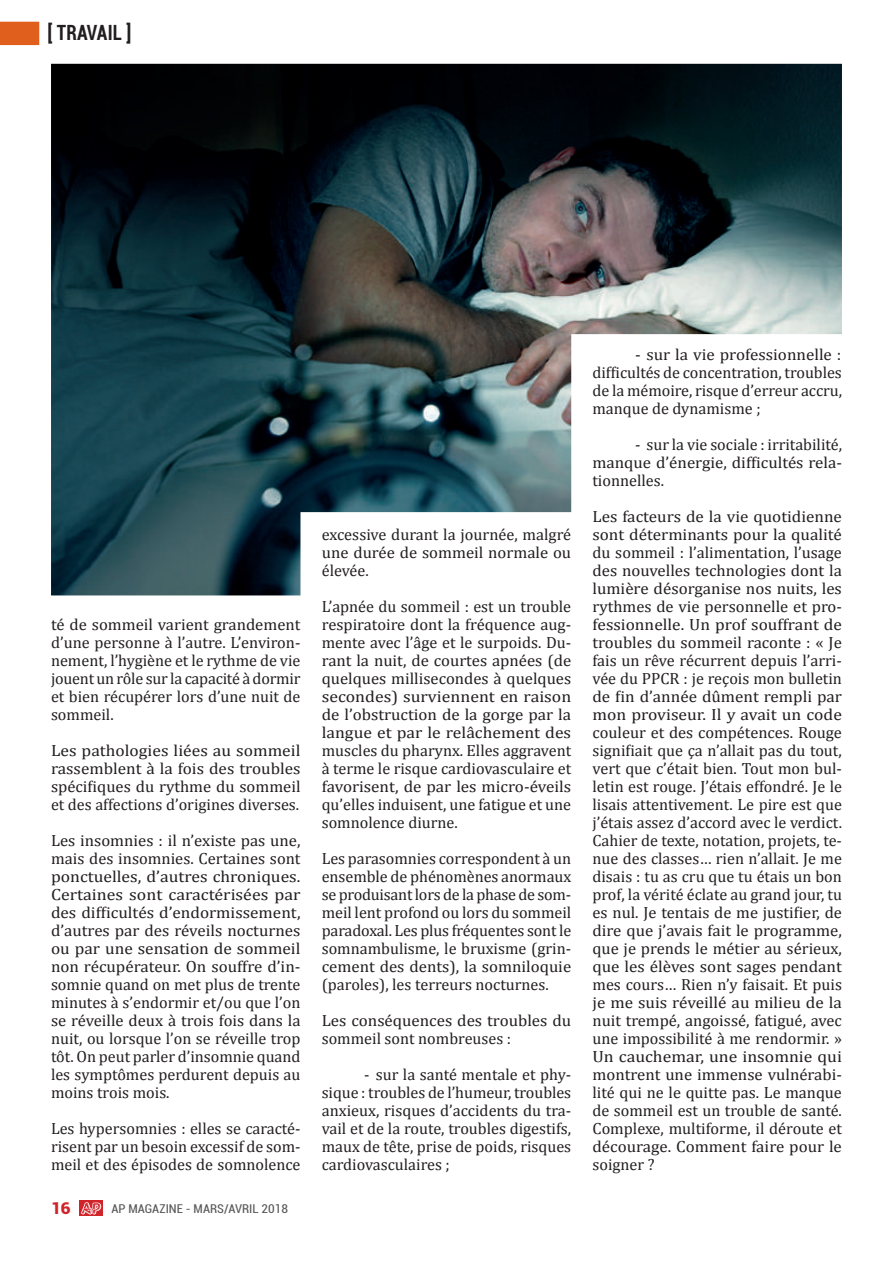
<style>
.page{position:relative;width:893px;height:1263px;background:#fff}
.page>*{position:absolute;margin:0;border:0;box-sizing:border-box;transform-origin:0 0}
.t1{font:700 condensed 21px "Roboto";letter-spacing:.01em;color:#231f20;scale:.9 1}
.t2{font:16.2px/18px "Cambria";color:#231f20;text-align:justify}
.t3{font:16.2px/18px "Cambria";color:#231f20;text-align:justify;scale:1.06 1}
.t4{font:16.2px/18px "Cambria";color:#231f20;scale:1.05 1}
.t5{font:16.2px/18px "Cambria";color:#231f20;text-align:justify;scale:1.08 1}
.t6{font:900 16.2px "Roboto";color:#d1232a;scale:1.06 1}
.t7{font:condensed 12.15px "Roboto";color:#57585a;scale:1.06 1}
</style>
<div class="page">
<svg style="left:80px;top:1201px;width:23px;height:15px"></svg>
<svg style="left:81px;top:1202px;width:20px;height:12px"></svg>
<svg style="left:0;top:21px;width:135px;height:43px"></svg>
<img style="left:51px;top:64px;width:791px;height:531px">
<p class="t1" style="left:47px;top:18px;width:95px">[ TRAVAIL ]</p>
<p class="t2" style="left:51px;top:615px;width:251px">té de sommeil varient grandement d’une personne à l’autre. L’environ&shy;nement, l’hygiène et le rythme de vie jouent un rôle sur la capacité à dormir et bien récupérer lors d’une nuit de sommeil.</p>
<p class="t5" style="left:51px;top:741px;width:233px">Les pathologies liées au sommeil rassemblent à la fois des troubles spécifiques du rythme du sommeil et des affections d’origines diverses.</p>
<p class="t2" style="left:51px;top:831px;width:251px">Les insomnies : il n’existe pas une, mais des insomnies. Certaines sont ponctuelles, d’autres chroniques.<br>Certaines sont caractérisées par des difficultés d’endormissement, d’autres par des réveils nocturnes ou par une sensation de sommeil non récupérateur. On souffre d’in&shy;somnie quand on met plus de trente minutes à s’endormir et/ou que l’on se réveille deux à trois fois dans la nuit, ou lorsque l’on se réveille trop tôt. On peut parler d’insomnie quand les symptômes perdurent depuis au moins trois mois.</p>
<p class="t2" style="left:51px;top:1119px;width:251px">Les hypersomnies : elles se caracté&shy;risent par un besoin excessif de som&shy;meil et des épisodes de somnolence</p>
<p class="t6" style="left:51px;top:1197px;width:20px">16</p>
<p class="t7" style="left:111px;top:1201px;width:168px">AP MAGAZINE - MARS/AVRIL 2018</p>
<p class="t2" style="left:322px;top:525px;width:251px">excessive durant la journée, malgré une durée de sommeil normale ou élevée.</p>
<p class="t2" style="left:322px;top:597px;width:251px">L’apnée du sommeil : est un trouble respiratoire dont la fréquence aug&shy;mente avec l’âge et le surpoids. Du&shy;rant la nuit, de courtes apnées (de quelques millisecondes à quelques secondes) surviennent en raison de l’obstruction de la gorge par la langue et par le relâchement des muscles du pharynx. Elles aggravent à terme le risque cardiovasculaire et favorisent, de par les micro-éveils qu’elles induisent, une fatigue et une somnolence diurne.</p>
<p class="t2" style="left:322px;top:849px;width:251px">Les parasomnies correspondent à un ensemble de phénomènes anormaux se produisant lors de la phase de som&shy;meil lent profond ou lors du sommeil paradoxal. Les plus fréquentes sont le somnambulisme, le bruxisme (grin&shy;cement des dents), la somniloquie (paroles), les terreurs nocturnes.</p>
<p class="t4" style="left:322px;top:1011px;width:239px">Les conséquences des troubles du sommeil sont nombreuses :</p>
<p class="t2" style="left:322px;top:1065px;width:251px;text-indent:43px">- sur la santé mentale et phy&shy;sique : troubles de l’humeur, troubles anxieux, risques d’accidents du tra&shy;vail et de la route, troubles digestifs, maux de tête, prise de poids, risques cardiovasculaires ;</p>
<p class="t4" style="left:592px;top:345px;width:239px;text-align:justify;text-indent:43px">- sur la vie professionnelle : difficultés de concentration, troubles de la mémoire, risque d’erreur accru, manque de dynamisme ;</p>
<p class="t2" style="left:592px;top:435px;width:251px;text-indent:43px">- sur la vie sociale : irritabilité, manque d’énergie, difficultés rela&shy;tionnelles.</p>
<p class="t3" style="left:592px;top:507px;width:237px">Les facteurs de la vie quotidienne sont déterminants pour la qualité du sommeil : l’alimentation, l’usage des nouvelles technologies dont la lumière désorganise nos nuits, les rythmes de vie personnelle et pro&shy;fessionnelle. Un prof souffrant de troubles du sommeil raconte : « Je fais un rêve récurrent depuis l’arri&shy;vée du PPCR : je reçois mon bulletin de fin d’année dûment rempli par mon proviseur. Il y avait un code couleur et des compétences. Rouge signifiait que ça n’allait pas du tout, vert que c’était bien. Tout mon bul&shy;letin est rouge. J’étais effondré. Je le lisais attentivement. Le pire est que j’étais assez d’accord avec le verdict.<br>Cahier de texte, notation, projets, te&shy;nue des classes… rien n’allait. Je me disais : tu as cru que tu étais un bon prof, la vérité éclate au grand jour, tu es nul. Je tentais de me justifier, de dire que j’avais fait le programme, que je prends le métier au sérieux, que les élèves sont sages pendant mes cours… Rien n’y faisait. Et puis je me suis réveillé au milieu de la nuit trempé, angoissé, fatigué, avec une impossibilité à me rendormir. » Un cauchemar, une insomnie qui montrent une immense vulnérabi&shy;lité qui ne le quitte pas. Le manque de sommeil est un trouble de santé.<br>Complexe, multiforme, il déroute et décourage. Comment faire pour le soigner ?</p>
</div>
